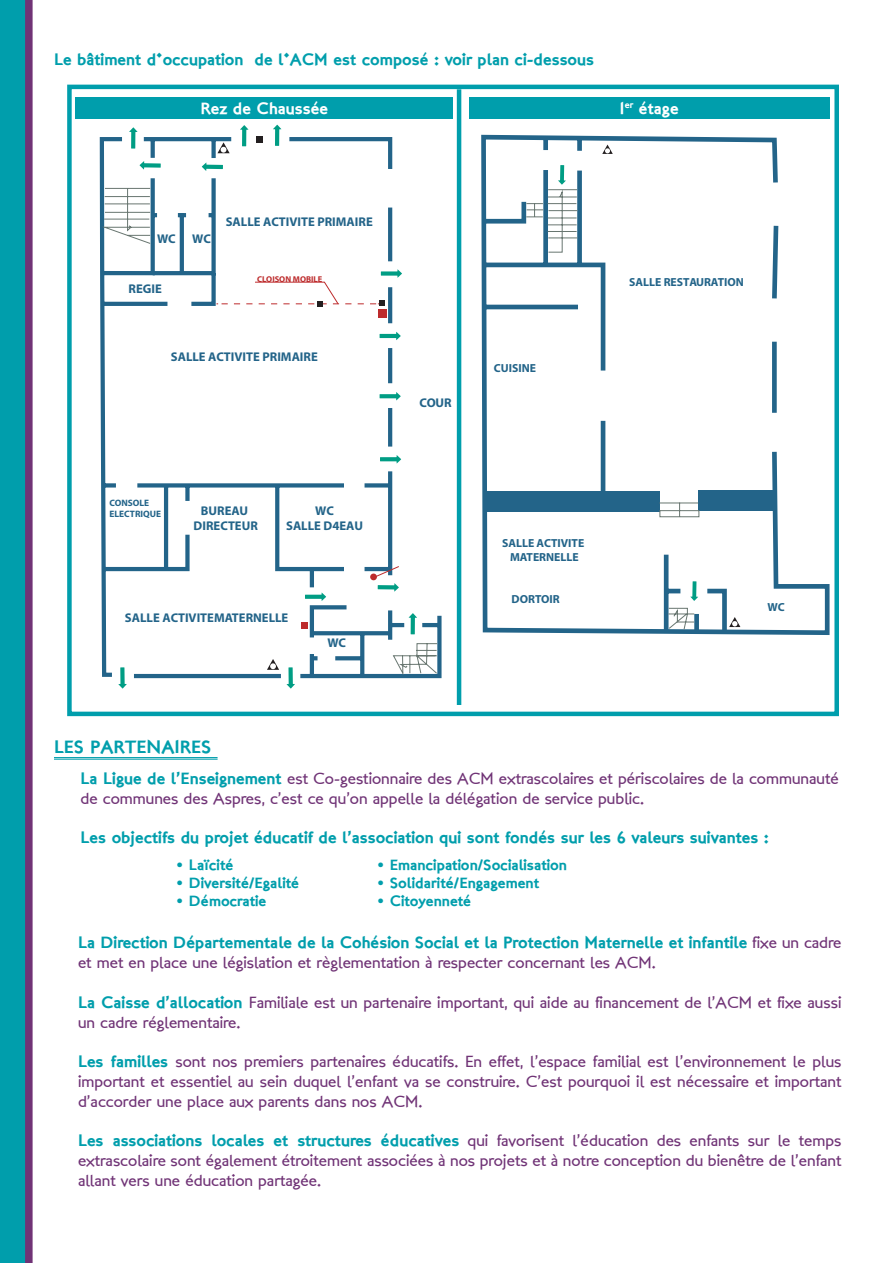
<style>
.page{position:relative;width:893px;height:1263px;background:#fff}
.page>*{position:absolute;margin:0;border:0;box-sizing:border-box;transform-origin:0 0}
.t1{font:18px "London Two";color:#009eac}
.t2{font:16.5px/19.8px "London Between";color:#703376}
.t3{font:16.5px "London Two";color:#009eac}
.t4{font:16.5px "London Two";color:#fff}
.t5{font:15px "London Two";color:#009eac}
.t6{font:700 12.6px/15.1px "Myriad Pro";color:#236489;text-align:center}
.t7{font:700 11.7px/14.1px "Myriad Pro";color:#236489;text-align:center}
.t8{font:700 9.3px/11.1px "Myriad Pro";color:#236489}
.t9{font:700 8.4px "Myriad Pro";color:#bd2b2c}
.s1{font-family:"London Two";color:#009eac}
.s2{font-family:"London Between";color:#703376}
</style>
<div class="page">
<svg style="left:0;top:0;width:33px;height:1263px;background:#1c86a0"></svg>
<div style="left:67px;top:85px;width:772px;height:631px;border:4px solid #009eac"></div>
<svg style="left:99px;top:136px;width:343px;height:543px"></svg>
<svg style="left:287px;top:677px;width:8px;height:11px"></svg>
<svg style="left:118px;top:677px;width:9px;height:11px"></svg>
<svg style="left:273px;top:125px;width:8px;height:21px"></svg>
<svg style="left:240px;top:125px;width:8px;height:21px"></svg>
<svg style="left:129px;top:127px;width:9px;height:22px"></svg>
<svg style="left:140px;top:161px;width:21px;height:9px"></svg>
<svg style="left:202px;top:162px;width:21px;height:9px"></svg>
<svg style="left:100px;top:188px;width:338px;height:489px"></svg>
<svg style="left:256px;top:136px;width:6px;height:6px"></svg>
<svg style="left:217px;top:142px;width:13px;height:11px"></svg>
<svg style="left:267px;top:659px;width:12px;height:11px"></svg>
<div style="left:75px;top:97px;width:378px;height:21px;background:#009eac"></div>
<div style="left:469px;top:97px;width:360px;height:21px;background:#009eac"></div>
<svg style="left:481px;top:134px;width:349px;height:501px"></svg>
<div style="left:484px;top:492px;width:175px;height:20px;background:#236489"></div>
<div style="left:698px;top:490px;width:78px;height:21px;background:#236489"></div>
<svg style="left:525px;top:188px;width:175px;height:442px"></svg>
<svg style="left:558px;top:165px;width:8px;height:20px"></svg>
<svg style="left:661px;top:550px;width:79px;height:85px"></svg>
<hr style="left:457px;top:89px;width:4px;height:616px;background:#009eac">
<hr style="left:54px;top:757px;width:164px;height:1px;background:#009eac">
<hr style="left:54px;top:759px;width:164px;height:1px;background:#009eac">
<p class="t3" style="left:54px;top:49px;width:542px">Le bâtiment d'occupation de l'ACM est composé : voir plan ci-dessous</p>
<p class="t4" style="left:200px;top:97px;width:129px">Rez de Chaussée</p>
<p class="t4" style="left:620px;top:97px;width:60px">1<sup>er</sup> étage</p>
<p class="t6" style="left:157px;top:231px;width:20px">WC</p>
<p class="t6" style="left:129px;top:280px;width:35px">REGIE</p>
<p class="t6" style="left:192px;top:230px;width:20px">WC</p>
<p class="t6" style="left:226px;top:213px;width:149px">SALLE ACTIVITE PRIMAIRE</p>
<p class="t9" style="left:257px;top:274px;width:67px">CLOISON MOBILE</p>
<p class="t6" style="left:171px;top:349px;width:149px">SALLE ACTIVITE PRIMAIRE</p>
<p class="t8" style="left:110px;top:497px;width:53px">CONSOLE<br>ELECTRIQUE</p>
<p class="t6" style="left:194px;top:503px;width:66px">BUREAU<br>DIRECTEUR</p>
<p class="t6" style="left:286px;top:503px;width:78px">WC<br>SALLE D4EAU</p>
<p class="t6" style="left:125px;top:610px;width:165px">SALLE ACTIVITEMATERNELLE</p>
<p class="t6" style="left:327px;top:635px;width:20px">WC</p>
<p class="t6" style="left:419px;top:394px;width:34px">COUR</p>
<p class="t7" style="left:494px;top:361px;width:44px">CUISINE</p>
<p class="t7" style="left:629px;top:275px;width:116px">SALLE RESTAURATION</p>
<p class="t7" style="left:502px;top:536px;width:84px">SALLE ACTIVITE<br>MATERNELLE</p>
<p class="t7" style="left:512px;top:591px;width:50px">DORTOIR</p>
<p class="t7" style="left:767px;top:599px;width:19px">WC</p>
<p class="t1" style="left:54px;top:735px;width:157px">LES PARTENAIRES</p>
<p class="t2" style="left:81px;top:768px;width:760px"><span class="s1">La Ligue de l’Enseignement</span> est Co-gestionnaire des ACM extrascolaires et périscolaires de la communauté de communes des Aspres, c’est ce qu’on appelle la délégation de service public.</p>
<p class="t3" style="left:81px;top:827px;width:690px">Les objectifs du projet éducatif de l’association qui sont fondés sur les 6 valeurs suivantes :</p>
<p class="t5" style="left:175px;top:855px;width:60px">• Laïcité</p>
<p class="t5" style="left:175px;top:873px;width:125px">• Diversité/Egalité</p>
<p class="t5" style="left:175px;top:891px;width:92px">• Démocratie</p>
<p class="t5" style="left:376px;top:855px;width:192px">• Emancipation/Socialisation</p>
<p class="t5" style="left:376px;top:873px;width:164px">• Solidarité/Engagement</p>
<p class="t5" style="left:376px;top:891px;width:97px">• Citoyenneté</p>
<p class="t3" style="left:78px;top:932px;width:765px">La Direction Départementale de la Cohésion Social et la Protection Maternelle et infantile <span class="s2">fixe un cadre</span></p>
<p class="t2" style="left:78px;top:953px;width:579px">et met en place une législation et règlementation à respecter concernant les ACM.</p>
<p class="t2" style="left:78px;top:992px;width:765px"><span class="s1">La Caisse d’allocation</span> Familiale est un partenaire important, qui aide au financement de l’ACM et fixe aussi un cadre réglementaire.</p>
<p class="t2" style="left:78px;top:1052px;width:765px;text-align:justify"><span class="s1">Les familles</span> sont nos premiers partenaires éducatifs. En effet, l’espace familial est l’environnement le plus important et essentiel au sein duquel l’enfant va se construire. C’est pourquoi il est nécessaire et important d’accorder une place aux parents dans nos ACM.</p>
<p class="t3" style="left:78px;top:1130px;width:765px">Les associations locales et structures éducatives <span class="s2">qui favorisent l’éducation des enfants sur le temps</span></p>
<p class="t2" style="left:78px;top:1151px;width:765px">extrascolaire sont également étroitement associées à nos projets et à notre conception du bienêtre de l’enfant allant vers une éducation partagée.</p>
</div>
